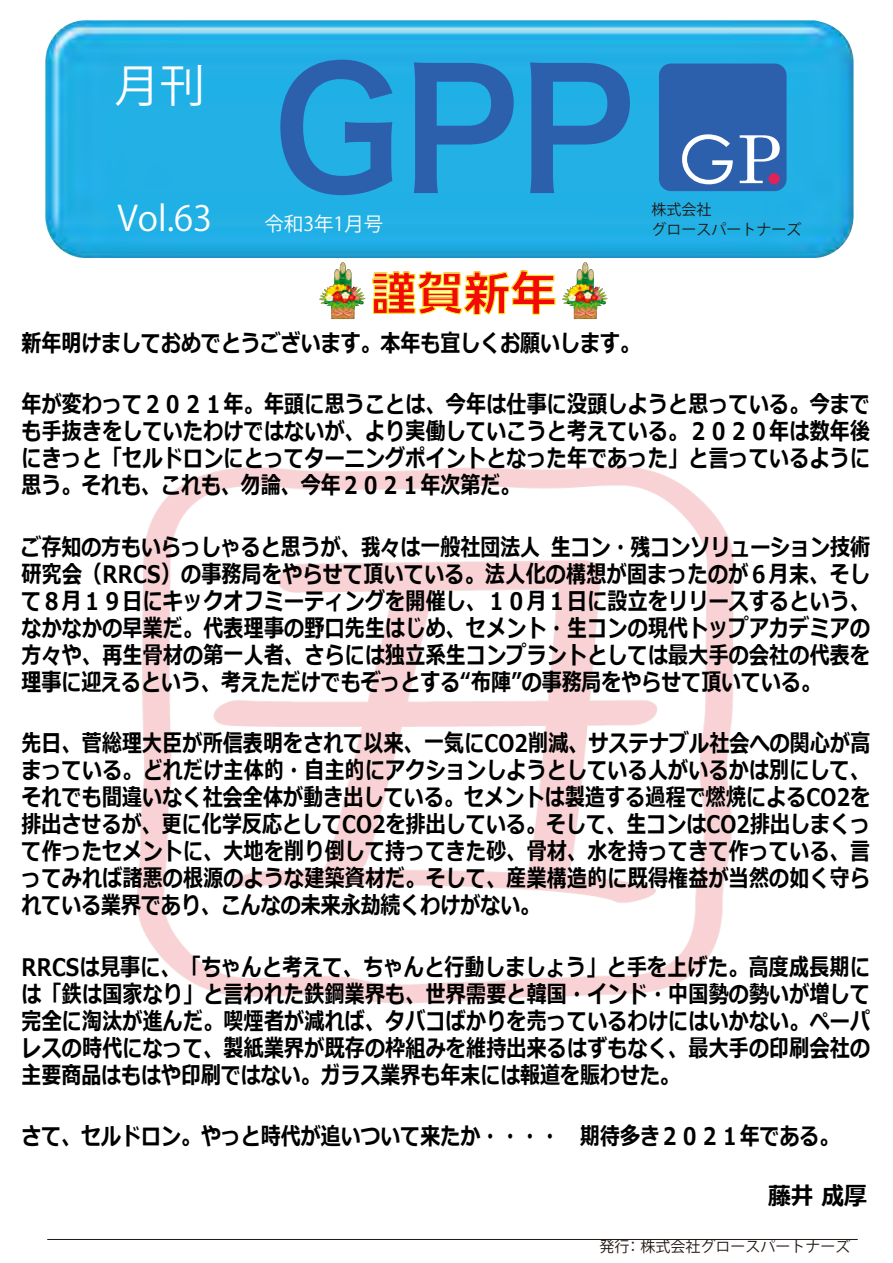
<style>
.page{position:relative;width:893px;height:1263px;background:#fff}
.page>*{position:absolute;margin:0;border:0;box-sizing:border-box;transform-origin:0 0}
.t1{font:163.5px "Hira Kaku Pro W6";color:#2c60ad}
.t2{font:48px "u Veiw E";color:#f40808}
.t3{font:45px "Jun 501 Pro Bold 90 ms RKSJ H";color:#fff}
.t4{font:34.5px "Jun 34 Pro Medium 90 ms RKSJ H";color:#fff}
.t5{font:700 24.75px "Meiryo";color:#000;scale:.92 1}
.t6{font:700 24.15px/27px "Meiryo";color:#000;text-align:justify;scale:.83 1}
.t7{font:19.5px "Jun 34 Pro Medium 90 ms RKSJ H";color:#fff}
.t8{font:15px "Gothic BBB Pro Medium 90 ms RKSJ H";color:#221815}
.t9{font:15px/20.2px "Shin Go Pro Medium 90 ms RKSJ H";color:#221815}
</style>
<div class="page">
<img style="left:137px;top:466px;width:597px;height:538px">
<hr style="left:47px;top:1239px;width:811px;height:1px;background:#221815">
<img style="left:45px;top:20px;width:809px;height:238px">
<div style="left:659px;top:64px;width:127px;height:127px;background:#2c60ad;border-radius:12px"></div>
<div style="left:768px;top:173px;width:12px;height:11px;background:#e02357;border-radius:50%"></div>
<svg style="left:682px;top:134px;width:51px;height:50px"></svg>
<svg style="left:740px;top:135px;width:40px;height:48px"></svg>
<svg style="left:380px;top:271px;width:165px;height:44px"></svg>
<img style="left:319px;top:262px;width:61px;height:57px">
<img style="left:545px;top:262px;width:63px;height:57px">
<h3 class="t3" style="left:115px;top:61px;width:91px">月刊</h3>
<h1 class="t1" style="left:273px;top:-18px;width:363px">GPP</h1>
<h3 class="t4" style="left:117px;top:199px;width:96px">Vol.63</h3>
<p class="t7" style="left:264px;top:213px;width:120px">令和3年1月号</p>
<h2 class="t2" style="left:371px;top:269px;width:188px">謹賀新年</h2>
<p class="t9" style="left:652px;top:199px;width:152px">株式会社<br>グロースパートナーズ</p>
<p class="t6" style="left:22px;top:330px;width:747px">新年明けましておめでとうございます。本年も宜しくお願いします。</p>
<p class="t6" style="left:22px;top:392px;width:1024px">年が変わって２０２１年。年頭に思うことは、今年は仕事に没頭しようと思っている。今までも手抜きをしていたわけではないが、より実働していこうと考えている。２０２０年は数年後にきっと「セルドロンにとってターニングポイントとなった年であった」と言っているように思う。それも、これも、勿論、今年２０２１年次第だ。</p>
<p class="t6" style="left:22px;top:534px;width:1024px">ご存知の方もいらっしゃると思うが、我々は一般社団法人 生コン・残コンソリューション技術研究会（RRCS）の事務局をやらせて頂いている。法人化の構想が固まったのが６月末、そして８月１９日にキックオフミーティングを開催し、１０月１日に設立をリリースするという、なかなかの早業だ。代表理事の野口先生はじめ、セメント・生コンの現代トップアカデミアの方々や、再生骨材の第一人者、さらには独立系生コンプラントとしては最大手の会社の代表を理事に迎えるという、考えただけでもぞっとする“布陣”の事務局をやらせて頂いている。</p>
<p class="t6" style="left:22px;top:731px;width:1024px">先日、菅総理大臣が所信表明をされて以来、一気にCO2削減、サステナブル社会への関心が高まっている。どれだけ主体的・自主的にアクションしようとしている人がいるかは別にして、それでも間違いなく社会全体が動き出している。セメントは製造する過程で燃焼によるCO2を排出させるが、更に化学反応としてCO2を排出している。そして、生コンはCO2排出しまくって作ったセメントに、大地を削り倒して持ってきた砂、骨材、水を持ってきて作っている、言ってみれば諸悪の根源のような建築資材だ。そして、産業構造的に既得権益が当然の如く守られている業界であり、こんなの未来永劫続くわけがない。</p>
<p class="t6" style="left:22px;top:954px;width:1024px">RRCSは見事に、「ちゃんと考えて、ちゃんと行動しましょう」と手を上げた。高度成長期には「鉄は国家なり」と言われた鉄鋼業界も、世界需要と韓国・インド・中国勢の勢いが増して完全に淘汰が進んだ。喫煙者が減れば、タバコばかりを売っているわけにはいかない。ペーパレスの時代になって、製紙業界が既存の枠組みを維持出来るはずもなく、最大手の印刷会社の主要商品はもはや印刷ではない。ガラス業界も年末には報道を賑わせた。</p>
<p class="t6" style="left:22px;top:1124px;width:987px">さて、セルドロン。やっと時代が追いついて来たか・・・・　期待多き２０２１年である。</p>
<p class="t5" style="left:768px;top:1179px;width:109px">藤井 成厚</p>
<p class="t8" style="left:599px;top:1238px;width:283px">発行：株式会社グロースパートナーズ　　</p>
</div>
